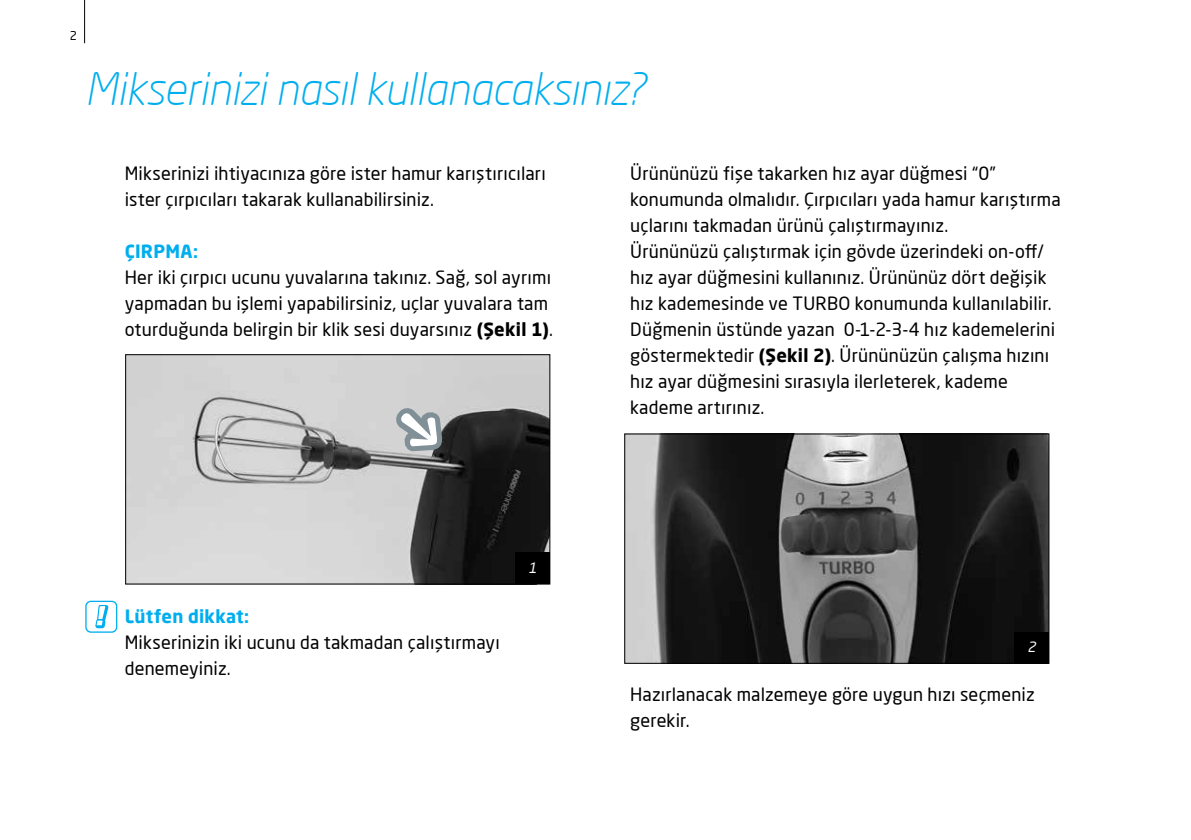
<style>
.page{position:relative;width:1191px;height:840px;background:#fff}
.page>*{position:absolute;margin:0;border:0;box-sizing:border-box;transform-origin:0 0}
.t1{font:italic 300 44px "Neo Sans Pro";letter-spacing:-.005em;color:#00aeef}
.t2{font:18px/26px "Neo Sans Pro";letter-spacing:.01em;color:#000}
.t3{font:700 18px "Neo Sans Pro";letter-spacing:.015em;color:#00aeef}
.t4{font:italic 14px "Neo Sans Pro";color:#fff}
.t5{font:12px "Neo Sans Pro";color:#000}
.s1{font-weight:700}
</style>
<div class="page">
<hr style="left:84px;top:0;width:1px;height:43px;background:#000">
<img style="left:127px;top:356px;width:421px;height:226px">
<div style="left:125px;top:354px;width:425px;height:230px;border:1px solid #000"></div>
<div style="left:515px;top:552px;width:35px;height:32px;background:#000"></div>
<svg style="left:385px;top:404px;width:86px;height:71px;background:#8d8f90"></svg>
<svg style="left:85px;top:600px;width:32px;height:32px"></svg>
<img style="left:626px;top:435px;width:421px;height:226px">
<div style="left:624px;top:433px;width:425px;height:230px;border:1px solid #000"></div>
<div style="left:1014px;top:631px;width:35px;height:32px;background:#000"></div>
<p class="t5" style="left:70px;top:28px;width:9px">2</p>
<h1 class="t1" style="left:85px;top:62px;width:562px">Mikserinizi nasıl kullanacaksınız?</h1>
<p class="t2" style="left:125px;top:160px;width:422px">Mikserinizi ihtiyacınıza göre ister hamur karıştırıcıları ister çırpıcıları takarak kullanabilirsiniz.</p>
<p class="t3" style="left:125px;top:240px;width:75px">ÇIRPMA:</p>
<p class="t2" style="left:125px;top:264px;width:429px">Her iki çırpıcı ucunu yuvalarına takınız. Sağ, sol ayrımı yapmadan bu işlemi yapabilirsiniz, uçlar yuvalara tam oturduğunda belirgin bir klik sesi duyarsınız <span class="s1">(Şekil 1)</span>.</p>
<p class="t2" style="left:630px;top:160px;width:432px">Ürününüzü fişe takarken hız ayar düğmesi “0” konumunda olmalıdır. Çırpıcıları yada hamur karıştırma uçlarını takmadan ürünü çalıştırmayınız.<br>Ürününüzü çalıştırmak için gövde üzerindeki on-off/ hız ayar düğmesini kullanınız. Ürününüz dört değişik hız kademesinde ve TURBO konumunda kullanılabilir.<br>Düğmenin üstünde yazan 0-1-2-3-4 hız kademelerini göstermektedir <span class="s1">(Şekil 2)</span>. Ürününüzün çalışma hızını hız ayar düğmesini sırasıyla ilerleterek, kademe kademe artırınız.</p>
<p class="t3" style="left:125px;top:604px;width:126px">Lütfen dikkat:</p>
<p class="t2" style="left:125px;top:628px;width:376px">Mikserinizin iki ucunu da takmadan çalıştırmayı denemeyiniz.</p>
<p class="t4" style="left:528px;top:558px;width:10px">1</p>
<p class="t4" style="left:1027px;top:637px;width:10px">2</p>
<p class="t2" style="left:630px;top:680px;width:406px">Hazırlanacak malzemeye göre uygun hızı seçmeniz gerekir.</p>
</div>
